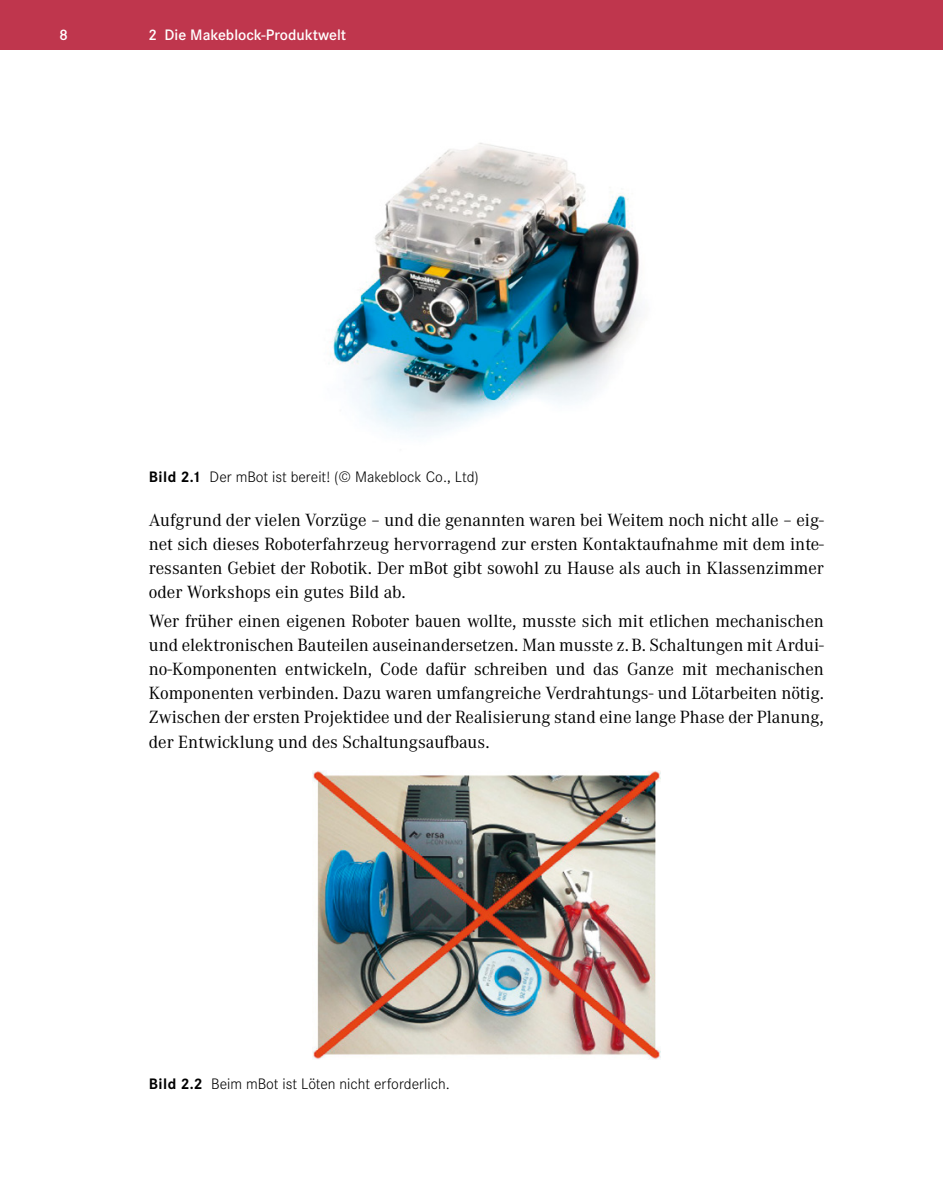
<style>
.page{position:relative;width:943px;height:1191px;background:#fff}
.page>*{position:absolute;margin:0;border:0;box-sizing:border-box;transform-origin:0 0}
.t1{font:18.38px/24.2px "Corporate A Pro";color:#000;text-align:justify}
.t2{font:300 15.75px "Corporate S Pro";color:#000}
.t3{font:600 15.75px "Corporate S Pro";color:#fff}
.s1{font-weight:700}
</style>
<div class="page">
<div style="left:0;top:0;width:943px;height:50px;background:#bf364d"></div>
<img style="left:332px;top:143px;width:308px;height:294px">
<img style="left:313px;top:770px;width:347px;height:289px">
<p class="t3" style="left:60px;top:23px;width:10px">8</p>
<p class="t3" style="left:149px;top:23px;width:199px">2 Die Makeblock-Produktwelt</p>
<p class="t2" style="left:149px;top:465px;width:331px"><span class="s1">Bild 2.1</span> Der mBot ist bereit! (© Makeblock Co., Ltd)</p>
<p class="t1" style="left:149px;top:506px;width:676px">Aufgrund der vielen Vorzüge – und die genannten waren bei Weitem noch nicht alle – eig&shy;net sich dieses Roboterfahrzeug hervorragend zur ersten Kontaktaufnahme mit dem inte&shy;ressanten Gebiet der Robotik. Der mBot gibt sowohl zu Hause als auch in Klassenzimmer oder Workshops ein gutes Bild ab.</p>
<p class="t1" style="left:149px;top:608px;width:676px">Wer früher einen eigenen Roboter bauen wollte, musste sich mit etlichen mechanischen und elektronischen Bauteilen auseinandersetzen. Man musste z. B. Schaltungen mit Ardui&shy;no-Komponenten entwickeln, Code dafür schreiben und das Ganze mit mechanischen Komponenten verbinden. Dazu waren umfangreiche Verdrahtungs- und Lötarbeiten nötig.<br>Zwischen der ersten Projektidee und der Realisierung stand eine lange Phase der Planung, der Entwicklung und des Schaltungsaufbaus.</p>
<p class="t2" style="left:149px;top:1072px;width:300px"><span class="s1">Bild 2.2</span> Beim mBot ist Löten nicht erforderlich.</p>
</div>
